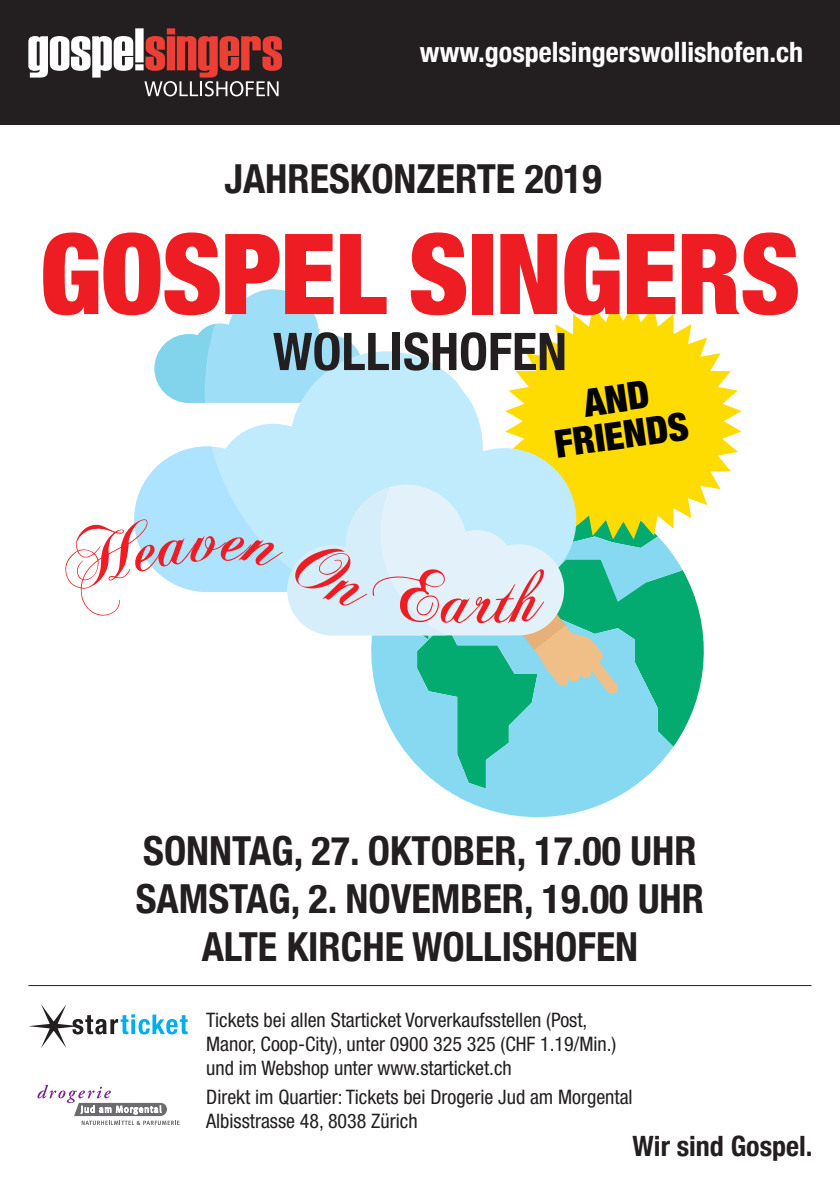
<style>
.page{position:relative;width:840px;height:1191px;background:#fff}
.page>*{position:absolute;margin:0;border:0;box-sizing:border-box;transform-origin:0 0}
.t1{font:900 condensed 112px "Helvetica Neue";letter-spacing:-.01em;color:#ee1d23}
.t2{font:700 condensed 52px "Helvetica Neue";color:#231f20}
.t3{font:700 condensed 40px "Helvetica Neue";color:#231f20}
.t4{font:900 condensed 38.2px/36.6px "Helvetica Neue";color:#000;text-align:center}
.t5{font:700 condensed 28px "Helvetica Neue";color:#fff}
.t6{font:700 condensed 28px "Helvetica Neue";color:#231f20}
.t7{font:condensed 20px/24px "Helvetica Neue";color:#231f20}
</style>
<div class="page">
<svg style="left:444px;top:788px;width:188px;height:30px;fill:#87d9f2"></svg>
<svg style="left:539px;top:303px;width:202px;height:187px;fill:#ffdc01"></svg>
<svg style="left:227px;top:351px;width:349px;height:95px;fill:#bfebfc"></svg>
<svg style="left:154px;top:289px;width:206px;height:114px"></svg>
<div style="left:0;top:0;width:839px;height:125px;background:#231f20"></div>
<svg style="left:28px;top:28px;width:254px;height:68px"></svg>
<svg style="left:29px;top:1004px;width:158px;height:44px"></svg>
<hr style="left:28px;top:985px;width:783px;height:1px;background:#231f20">
<svg style="left:37px;top:1084px;width:142px;height:41px"></svg>
<svg style="left:134px;top:446px;width:579px;height:342px"></svg>
<p class="t5" style="left:420px;top:28px;width:384px">www.gospelsingerswollishofen.ch</p>
<p class="t3" style="left:224px;top:146px;width:378px">JAHRESKONZERTE 2019</p>
<p class="t1" style="left:40px;top:182px;width:761px">GOSPEL SINGERS</p>
<p class="t2" style="left:273px;top:308px;width:295px">WOLLISHOFEN</p>
<p class="t4" style="left:546px;top:388px;width:136px;rotate:-8deg">AND<br>FRIENDS</p>
<p class="t3" style="left:143px;top:817px;width:554px">SONNTAG, 27. OKTOBER, 17.00 UHR</p>
<p class="t3" style="left:136px;top:865px;width:569px">SAMSTAG, 2. NOVEMBER, 19.00 UHR</p>
<p class="t3" style="left:201px;top:913px;width:438px">ALTE KIRCHE WOLLISHOFEN</p>
<p class="t7" style="left:206px;top:1007px;width:411px">Tickets bei allen Starticket Vorverkaufsstellen (Post,<br>Manor, Coop-City), unter 0900 325 325 (CHF 1.19/Min.) und im Webshop unter www.starticket.ch</p>
<p class="t7" style="left:206px;top:1085px;width:428px">Direkt im Quartier: Tickets bei Drogerie Jud am Morgental<br>Albisstrasse 48, 8038 Zürich</p>
<p class="t6" style="left:632px;top:1122px;width:181px">Wir sind Gospel.</p>
</div>
